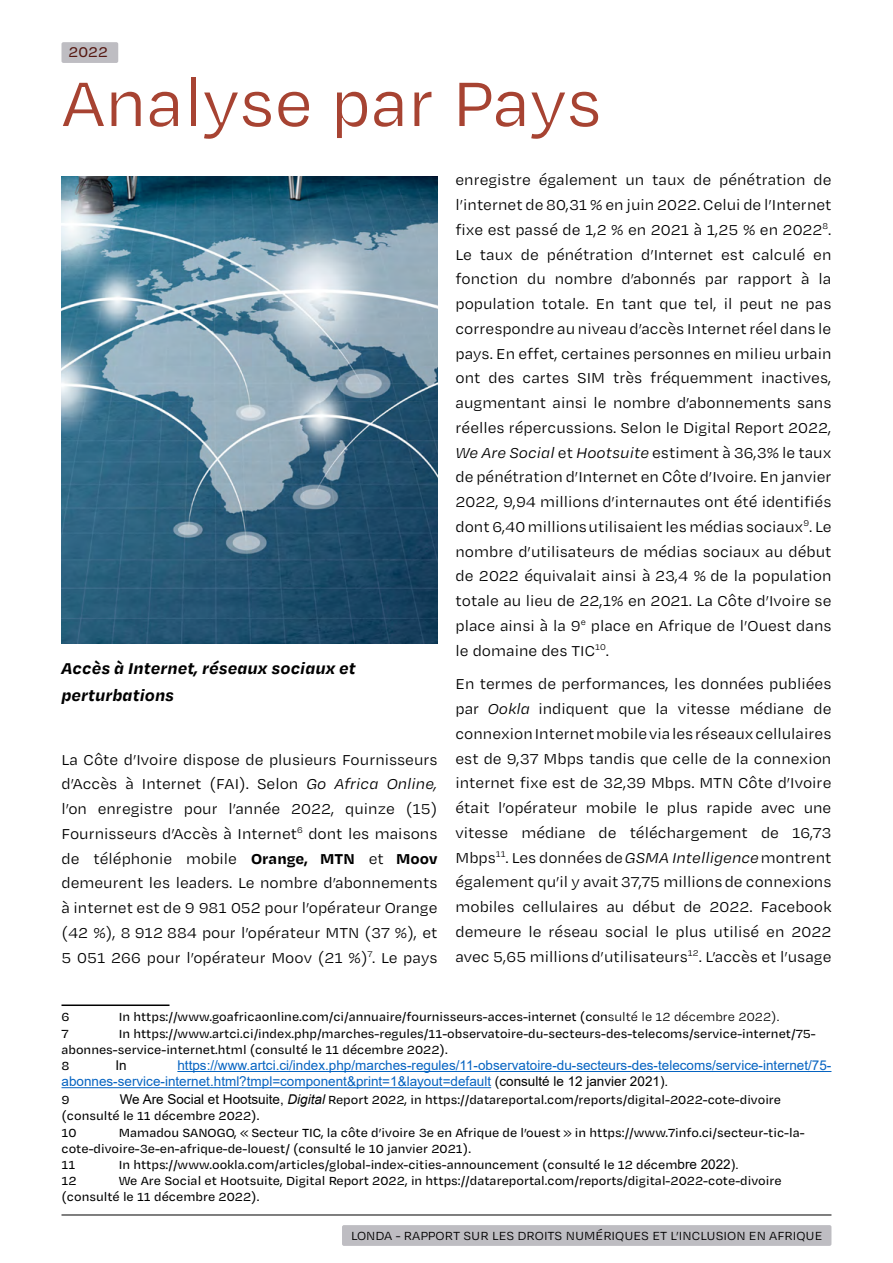
<style>
.page{position:relative;width:893px;height:1263px;background:#fff}
.page>*{position:absolute;margin:0;border:0;box-sizing:border-box;transform-origin:0 0}
.t1{font:72px "Degular Text";color:#a74332}
.t2{font:italic 700 18px/27px "Degular Text";color:#000}
.t3{font:16.5px/24.8px "Degular Text";color:#000;text-align:justify}
.t4{font:500 16.2px "Degular Text";color:#561811}
.t5{font:500 13.5px/16.2px "Degular Text";color:#000}
.t6{font:13.5px/16.2px "Arial";color:#0563c1}
.t7{font:13.5px "Degular Text";color:#000}
.t8{font:13.5px "Arial";color:#000}
.s1{font-style:italic}
.s2{font-weight:700}
.s3{font-weight:400}
.s4{color:#000}
.s5{font-family:"Arial";font-weight:400}
.s6{font-family:"Arial";font-weight:400;font-style:italic}
</style>
<div class="page">
<div style="left:342px;top:1225px;width:489px;height:21px;background:#bebdc2;border-radius:2px"></div>
<hr style="left:62px;top:1214px;width:769px;height:1px;background:#000">
<div style="left:61px;top:42px;width:57px;height:21px;background:#bebdc2;border-radius:2px"></div>
<img style="left:62px;top:176px;width:375px;height:468px">
<hr style="left:62px;top:1004px;width:108px;height:2px;background:#000">
<hr style="left:177px;top:1071px;width:654px;height:1px;background:#0563c1">
<hr style="left:62px;top:1087px;width:429px;height:1px;background:#0563c1">
<p class="t4" style="left:68px;top:42px;width:41px">2022</p>
<h1 class="t1" style="left:62px;top:58px;width:542px">Analyse par Pays</h1>
<p class="t2" style="left:62px;top:654px;width:296px">Accès à Internet, réseaux sociaux et perturbations</p>
<p class="t3" style="left:62px;top:746px;width:377px">La Côte d’Ivoire dispose de plusieurs Fournisseurs d’Accès à Internet (FAI). Selon <span class="s1">Go Africa Online, </span>l’on enregistre pour l’année 2022, quinze (15)<br>Fournisseurs d’Accès à Internet<sup>6</sup> dont les maisons de téléphonie mobile <span class="s2">Orange, MTN</span> et <span class="s2">Moov </span>demeurent les leaders. Le nombre d’abonnements à internet est de 9 981 052 pour l’opérateur Orange (42 %), 8 912 884 pour l’opérateur MTN (37 %), et 5 051 266 pour l’opérateur Moov (21 %)<sup>7</sup>. Le pays</p>
<p class="t3" style="left:455px;top:167px;width:378px">enregistre également un taux de pénétration de l’internet de 80,31 % en juin 2022. Celui de l’Internet fixe est passé de 1,2 % en 2021 à 1,25 % en 2022<sup>8</sup>.<br>Le taux de pénétration d’Internet est calculé en fonction du nombre d’abonnés par rapport à la population totale. En tant que tel, il peut ne pas correspondre au niveau d’accès Internet réel dans le pays. En effet, certaines personnes en milieu urbain ont des cartes SIM très fréquemment inactives, augmentant ainsi le nombre d’abonnements sans réelles répercussions. Selon le Digital Report 2022, <span class="s1">We Are Social</span> et <span class="s1">Hootsuite</span> estiment à 36,3% le taux de pénétration d’Internet en Côte d’Ivoire. En janvier 2022, 9,94 millions d’internautes ont été identifiés dont 6,40 millions utilisaient les médias sociaux<sup>9</sup>. Le nombre d’utilisateurs de médias sociaux au début de 2022 équivalait ainsi à 23,4 % de la population totale au lieu de 22,1% en 2021. La Côte d’Ivoire se place ainsi à la 9<sup>e</sup> place en Afrique de l’Ouest dans le domaine des TIC<sup>10</sup>.</p>
<p class="t3" style="left:455px;top:671px;width:378px">En termes de performances, les données publiées par <span class="s1">Ookla</span> indiquent que la vitesse médiane de connexion Internet mobile via les réseaux cellulaires est de 9,37 Mbps tandis que celle de la connexion internet fixe est de 32,39 Mbps. MTN Côte d’Ivoire était l’opérateur mobile le plus rapide avec une vitesse médiane de téléchargement de 16,73<br>Mbps<sup>11</sup>. Les données de <span class="s1">GSMA Intelligence</span> montrent également qu’il y avait 37,75 millions de connexions mobiles cellulaires au début de 2022. Facebook demeure le réseau social le plus utilisé en 2022 avec 5,65 millions d’utilisateurs<sup>12</sup>. L’accès et l’usage</p>
<p class="t5" style="left:62px;top:1008px;width:10px">6</p>
<p class="t5" style="left:119px;top:1008px;width:662px">In https://www.goafricaonline.com/ci/annuaire/fournisseurs-acces-internet (con<span class="s3">sulté le 12 décembre 2022).</span></p>
<p class="t5" style="left:62px;top:1025px;width:9px">7</p>
<p class="t5" style="left:62px;top:1025px;width:756px;text-indent:57px">In https://www.artci.ci/index.php/marches-regules/11-observatoire-du-secteurs-des-telecoms/service-internet/75- abonnes-service-internet.html (consulté le 11 décembre 2022).<br>8</p>
<p class="t6" style="left:62px;top:1057px;width:771px;text-indent:116px">https://www.artci.ci/index.php/marches-regules/11-observatoire-du-secteurs-des-telecoms/service-internet/75- abonnes-service-internet.html?tmpl=component&amp;print=1&amp;layout=default <span class="s4">(consulté le 12 janvier 2021).</span></p>
<p class="t5" style="left:62px;top:1091px;width:10px">9</p>
<p class="t8" style="left:116px;top:1056px;width:13px">In</p>
<p class="t5" style="left:61px;top:1091px;width:721px;text-indent:58px"><span class="s5">We Are Social et Hootsuite,</span> <span class="s6">Digital</span> Report 2022, in https://datareportal.com/reports/digital-2022-cote-divoire (consulté le 11 décembre 2022).<br>10</p>
<p class="t5" style="left:61px;top:1124px;width:745px;text-indent:57px">Mamadou SANOGO, « Secteur TIC, la côte d’ivoire 3e en Afrique de l’ouest » in https://www.7info.ci/secteur-tic-la&shy;cote-divoire-3e-en-afrique-de-louest/ (consulté le 10 janvier 2021).<br>11</p>
<p class="t5" style="left:119px;top:1156px;width:622px">In https://www.ookla.com/articles/global-index-cities-announcement (consulté le 12 décem<span class="s5">bre 2022).</span></p>
<p class="t5" style="left:61px;top:1172px;width:722px;text-indent:57px">We Are Social et Hootsuite, Digital Report 2022, in https://datareportal.com/reports/digital-2022-cote-divoire (consulté le 11 décembre 2022).</p>
<p class="t5" style="left:61px;top:1172px;width:17px">12</p>
<p class="t7" style="left:351px;top:1227px;width:473px">LONDA - RAPPORT SUR LES DROITS NUMÉRIQUES ET L’INCLUSION EN AFRIQUE</p>
</div>
